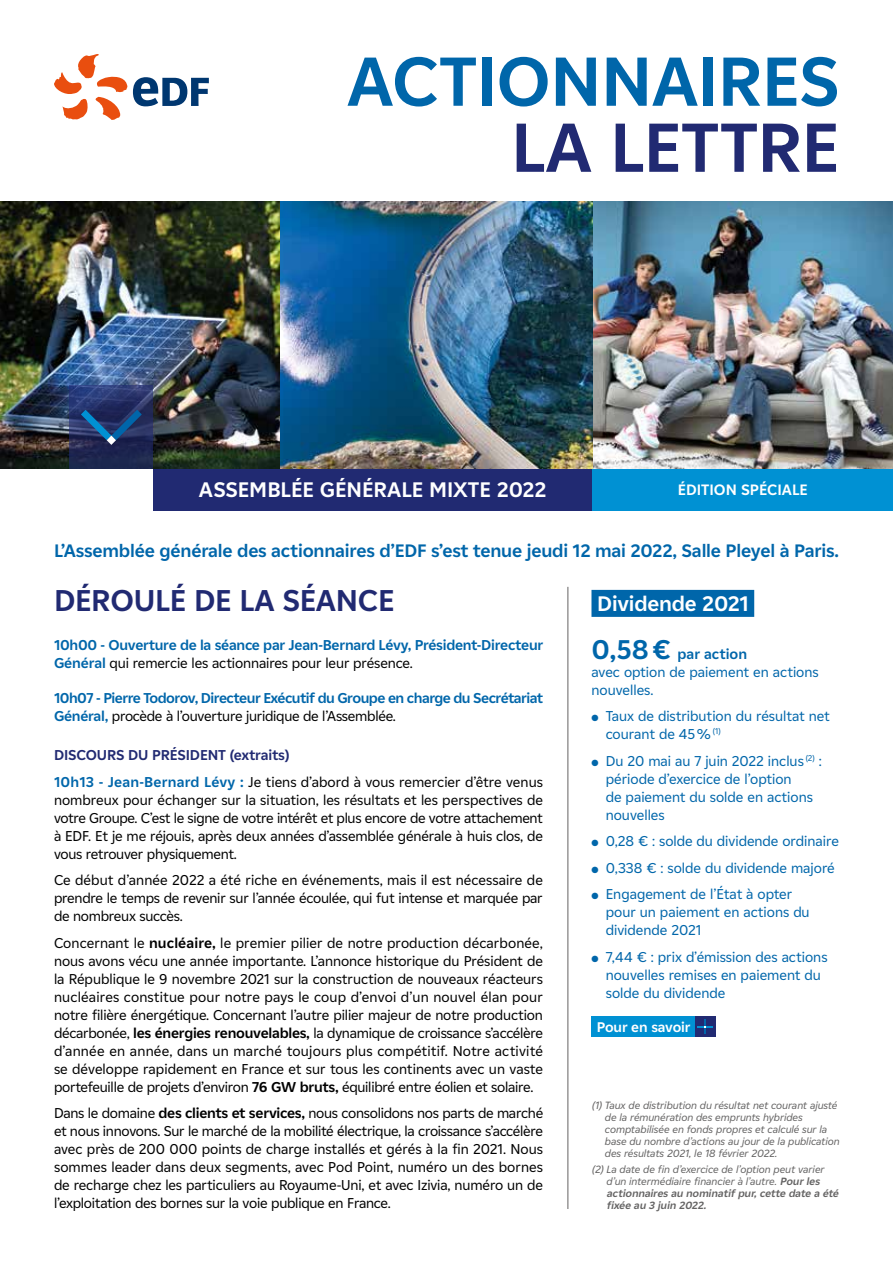
<style>
.page{position:relative;width:893px;height:1263px;background:#fff}
.page>*{position:absolute;margin:0;border:0;box-sizing:border-box;transform-origin:0 0}
.t1{font:700 69px "EDF2020";letter-spacing:-.01em;color:#06a}
.t2{font:700 69px "EDF2020";letter-spacing:-.005em;color:#212a72}
.t3{font:700 30px "EDF2020";letter-spacing:-.01em;color:#212a72}
.t4{font:700 21px "EDF2020";color:#fff}
.t5{font:700 18px "EDF2020";letter-spacing:-.01em;color:#06a}
.t6{font:700 15px "EDF2020";color:#fff}
.t7{font:14.25px/18px "EDF2020";letter-spacing:-.02em;color:#000;text-align:justify}
.t8{font:14.25px/18px "EDF2020";color:#06a}
.t9{font:700 14.25px/18px "EDF2020";letter-spacing:-.035em;color:#06a}
.t10{font:14.25px/26.5px "EDF2020";letter-spacing:.005em;color:#000}
.t11{font:700 13.95px "EDF2020";letter-spacing:-.01em;color:#fff}
.t12{font:italic 10.5px/12px "EDF2020";letter-spacing:-.005em;color:#646363}
.s1{font-weight:400;color:#000}
.s2{font-weight:700;color:#212a72}
.s3{font-weight:700;color:#06a}
.s4{font-weight:700}
.s5{font-weight:700;font-size:27px}
</style>
<div class="page">
<img style="left:0;top:201px;width:281px;height:268px">
<img style="left:592px;top:201px;width:301px;height:268px">
<img style="left:281px;top:201px;width:311px;height:268px">
<div style="left:591px;top:590px;width:163px;height:27px;background:#06a"></div>
<div style="left:695px;top:1016px;width:20px;height:21px;background:#212a72"></div>
<svg style="left:698px;top:1019px;width:14px;height:15px"></svg>
<div style="left:591px;top:1016px;width:104px;height:21px;background:#0091d3"></div>
<hr style="left:567px;top:587px;width:1px;height:622px;background:#646363">
<svg style="left:54px;top:54px;width:155px;height:66px"></svg>
<div style="left:153px;top:469px;width:439px;height:41px;background:#212a72"></div>
<div style="left:592px;top:469px;width:301px;height:41px;background:#0091d3"></div>
<svg style="left:70px;top:386px;width:83px;height:83px;background:#253060"></svg>
<svg style="left:81px;top:410px;width:61px;height:35px;background:#204274"></svg>
<h1 class="t1" style="left:347px;top:33px;width:494px">ACTIONNAIRES</h1>
<h1 class="t2" style="left:511px;top:99px;width:330px">LA LETTRE</h1>
<h3 class="t4" style="left:199px;top:475px;width:349px">ASSEMBLÉE GÉNÉRALE MIXTE 2022</h3>
<p class="t6" style="left:678px;top:479px;width:131px">ÉDITION SPÉCIALE</p>
<p class="t5" style="left:54px;top:538px;width:787px">L’Assemblée générale des actionnaires d’EDF s’est tenue jeudi 12 mai 2022, Salle Pleyel à Paris.</p>
<h2 class="t3" style="left:54px;top:579px;width:342px">DÉROULÉ DE LA SÉANCE</h2>
<p class="t9" style="left:54px;top:635px;width:491px">10h00 - Ouverture de la séance par Jean-Bernard Lévy, Président-Directeur<br>Général <span class="s1">qui remercie les actionnaires pour leur présence.</span></p>
<p class="t9" style="left:54px;top:688px;width:491px">10h07 - Pierre Todorov, Directeur Exécutif du Groupe en charge du Secrétariat<br>Général, <span class="s1">procède à l’ouverture juridique de l’Assemblée.</span></p>
<p class="t10" style="left:54px;top:741px;width:490px"><span class="s2">DISCOURS DU PRÉSIDENT (extraits)<br></span><span class="s3">10h13 - Jean-Bernard Lévy :</span> Je tiens d’abord à vous remercier d’être venus</p>
<p class="t7" style="left:54px;top:790px;width:490px">nombreux pour échanger sur la situation, les résultats et les perspectives de votre Groupe. C’est le signe de votre intérêt et plus encore de votre attachement à EDF. Et je me réjouis, après deux années d’assemblée générale à huis clos, de vous retrouver physiquement.</p>
<p class="t7" style="left:54px;top:871px;width:490px">Ce début d’année 2022 a été riche en événements, mais il est nécessaire de prendre le temps de revenir sur l’année écoulée, qui fut intense et marquée par de nombreux succès.</p>
<p class="t7" style="left:54px;top:933px;width:491px">Concernant le <span class="s4">nucléaire,</span> le premier pilier de notre production décarbonée, nous avons vécu une année importante. L’annonce historique du Président de la République le 9 novembre 2021 sur la construction de nouveaux réacteurs nucléaires constitue pour notre pays le coup d’envoi d’un nouvel élan pour notre filière énergétique. Concernant l’autre pilier majeur de notre production décarbonée, <span class="s4">les énergies renouvelables,</span> la dynamique de croissance s’accélère d’année en année, dans un marché toujours plus compétitif. Notre activité se développe rapidement en France et sur tous les continents avec un vaste portefeuille de projets d’environ <span class="s4">76 GW bruts,</span> équilibré entre éolien et solaire.</p>
<p class="t7" style="left:54px;top:1104px;width:491px">Dans le domaine <span class="s4">des clients et services,</span> nous consolidons nos parts de marché et nous innovons. Sur le marché de la mobilité électrique, la croissance s’accélère avec près de 200 000 points de charge installés et gérés à la fin 2021. Nous sommes leader dans deux segments, avec Pod Point, numéro un des bornes de recharge chez les particuliers au Royaume-Uni, et avec Izivia, numéro un de l’exploitation des bornes sur la voie publique en France.</p>
<h3 class="t4" style="left:597px;top:589px;width:153px">Dividende 2021</h3>
<p class="t8" style="left:591px;top:644px;width:229px"><span class="s5">0,58€</span> <span class="s4">par action<br></span>avec option de paiement en actions nouvelles.</p>
<p class="t8" style="left:606px;top:707px;width:226px;text-indent:-14px">● Taux de distribution du résultat net courant de 45% <sup>(1)</sup></p>
<p class="t8" style="left:606px;top:751px;width:217px;text-indent:-14px">● Du 20 mai au 7 juin 2022 inclus <sup>(2)</sup> : période d’exercice de l’option<br>de paiement du solde en actions nouvelles</p>
<p class="t8" style="left:591px;top:832px;width:249px">● 0,28 € : solde du dividende ordinaire</p>
<p class="t8" style="left:591px;top:858px;width:245px">● 0,338 € : solde du dividende majoré</p>
<p class="t8" style="left:606px;top:885px;width:205px;text-indent:-14px">● Engagement de l’État à opter pour un paiement en actions du dividende 2021</p>
<p class="t8" style="left:606px;top:947px;width:223px;text-indent:-14px">● 7,44 € : prix d’émission des actions nouvelles remises en paiement du solde du dividende</p>
<p class="t11" style="left:597px;top:1017px;width:95px">Pour en savoir</p>
<p class="t12" style="left:605px;top:1099px;width:236px;text-indent:-13px">(1) Taux de distribution du résultat net courant ajusté de la rémunération des emprunts hybrides comptabilisée en fonds propres et calculé sur la base du nombre d’actions au jour de la publication des résultats 2021, le 18 février 2022.</p>
<p class="t12" style="left:607px;top:1163px;width:236px;text-indent:-14px">(2) La date de fin d’exercice de l’option peut varier d’un intermédiaire financier à l’autre. <span class="s4">Pourles actionnaires au nominatifpur,cette date a été fixée au 3 juin 2022.</span></p>
</div>
